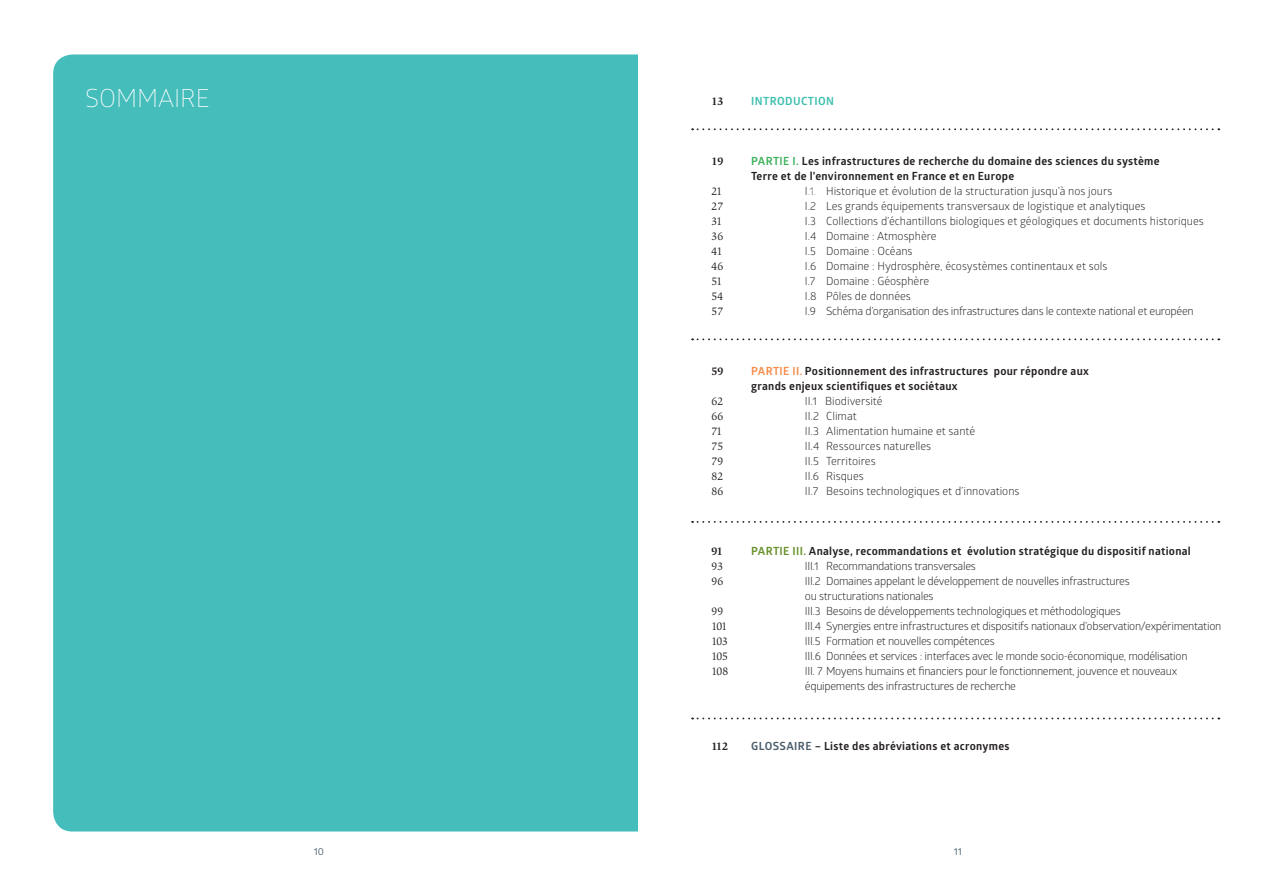
<style>
.page{position:relative;width:1276px;height:886px;background:#fff}
.page>*{position:absolute;margin:0;border:0;box-sizing:border-box;transform-origin:0 0}
.grand_titre{font:300 25px "Glober";color:#fff}
.titre_courant{font:11.25px/15px "Glober";letter-spacing:-.025em;color:#231f20}
.titre_courant-2{font:11.25px "Glober";color:#231f20}
.titre_courant-3{font:700 11.25px "Glober";letter-spacing:.025em;color:#231f20}
.t1{font:11.25px "AT Slimbach";color:#231f20}
.t2{font:700 11.25px "Glober";letter-spacing:.035em;color:#3fbfae}
.t3{font:700 11.25px "AT Slimbach";color:#231f20}
.t4{font:10px "Glober";color:#4a6070}
.t5{font:10px "Glober";color:#455b68}
.s1{color:#40b25e}
.s2{font-weight:300}
.s3{color:#f68d48}
.s4{color:#669028}
.s5{color:#495d6b}
</style>
<div class="page">
<svg style="left:692px;top:717px;width:520px;height:2px"></svg>
<svg style="left:692px;top:521px;width:520px;height:2px"></svg>
<svg style="left:692px;top:338px;width:520px;height:2px"></svg>
<svg style="left:692px;top:128px;width:520px;height:2px"></svg>
<div style="left:53px;top:54px;width:585px;height:777px;background:#44bdbb"></div>
<p class="grand_titre" style="left:85px;top:81px;width:126px">SOMMAIRE</p>
<p class="t2" style="left:751px;top:93px;width:84px">INTRODUCTION</p>
<p class="t3" style="left:711px;top:94px;width:14px">13</p>
<p class="t3" style="left:711px;top:154px;width:14px">19</p>
<p class="t1" style="left:711px;top:185px;width:12px">21</p>
<p class="t1" style="left:711px;top:215px;width:12px">31</p>
<p class="t1" style="left:711px;top:200px;width:13px">27</p>
<p class="t1" style="left:711px;top:230px;width:13px">36</p>
<p class="t1" style="left:711px;top:245px;width:13px">41</p>
<p class="t1" style="left:711px;top:260px;width:13px">46</p>
<p class="t1" style="left:711px;top:275px;width:12px">51</p>
<p class="t1" style="left:711px;top:290px;width:13px">54</p>
<p class="t1" style="left:711px;top:305px;width:13px">57</p>
<p class="t3" style="left:711px;top:364px;width:14px">59</p>
<p class="t1" style="left:711px;top:395px;width:13px">62</p>
<p class="t1" style="left:711px;top:410px;width:13px">66</p>
<p class="t1" style="left:711px;top:425px;width:12px">71</p>
<p class="t1" style="left:711px;top:440px;width:13px">75</p>
<p class="t1" style="left:711px;top:455px;width:13px">79</p>
<p class="t1" style="left:711px;top:470px;width:13px">82</p>
<p class="t1" style="left:711px;top:485px;width:13px">86</p>
<p class="t3" style="left:711px;top:544px;width:13px">91</p>
<p class="t1" style="left:711px;top:560px;width:13px">93</p>
<p class="t1" style="left:711px;top:575px;width:13px">96</p>
<p class="t1" style="left:711px;top:605px;width:13px">99</p>
<p class="t1" style="left:711px;top:620px;width:17px">101</p>
<p class="t1" style="left:711px;top:635px;width:18px">103</p>
<p class="t1" style="left:711px;top:650px;width:18px">105</p>
<p class="t1" style="left:711px;top:665px;width:18px">108</p>
<p class="t3" style="left:711px;top:739px;width:18px">112</p>
<p class="titre_courant-3" style="left:751px;top:153px;width:410px"><span class="s1">PARTIE I.</span> Les infrastructures de recherche du domaine des sciences du système</p>
<p class="titre_courant-3" style="left:751px;top:168px;width:264px">Terre et de l’environnement en France et en Europe</p>
<p class="titre_courant-2" style="left:805px;top:183px;width:309px">I<span class="s2">.1.</span> Historique et évolution de la structuration jusqu’à nos jours</p>
<p class="titre_courant-2" style="left:805px;top:198px;width:342px">I.2 Les grands équipements transversaux de logistique et analytiques</p>
<p class="titre_courant-2" style="left:805px;top:213px;width:400px">I.3 Collections d’échantillons biologiques et géologiques et documents historiques</p>
<p class="titre_courant-2" style="left:805px;top:228px;width:133px">I.4 Domaine : Atmosphère</p>
<p class="titre_courant-2" style="left:805px;top:243px;width:109px">I.5 Domaine : Océans</p>
<p class="titre_courant-2" style="left:805px;top:258px;width:304px">I.6 Domaine : Hydrosphère, écosystèmes continentaux et sols</p>
<p class="titre_courant-2" style="left:805px;top:273px;width:126px">I.7 Domaine : Géosphère</p>
<p class="titre_courant-2" style="left:805px;top:288px;width:107px">I.8 Pôles de données</p>
<p class="titre_courant" style="left:805px;top:303px;width:390px">I.9 Schéma d’organisation des infrastructures dans le contexte national et européen</p>
<p class="titre_courant-3" style="left:751px;top:363px;width:339px"><span class="s3">PARTIE II.</span> Positionnement des infrastructures pour répondre aux</p>
<p class="titre_courant-3" style="left:751px;top:378px;width:208px">grands enjeux scientifiques et sociétaux</p>
<p class="titre_courant-2" style="left:805px;top:393px;width:79px">II.1 Biodiversité</p>
<p class="titre_courant-2" style="left:805px;top:408px;width:53px">II.2 Climat</p>
<p class="titre_courant-2" style="left:805px;top:423px;width:172px">II.3 Alimentation humaine et santé</p>
<p class="titre_courant-2" style="left:805px;top:438px;width:128px">II.4 Ressources naturelles</p>
<p class="titre_courant-2" style="left:805px;top:453px;width:72px">II.5 Territoires</p>
<p class="titre_courant-2" style="left:805px;top:468px;width:60px">II.6 Risques</p>
<p class="titre_courant-2" style="left:805px;top:483px;width:216px">II.7 Besoins technologiques et d’innovations</p>
<p class="titre_courant-3" style="left:751px;top:543px;width:441px"><span class="s4">PARTIE III.</span> Analyse, recommandations et évolution stratégique du dispositif national</p>
<p class="titre_courant" style="left:805px;top:558px;width:172px">III.1 Recommandations transversales</p>
<p class="titre_courant" style="left:805px;top:573px;width:326px">III.2 Domaines appelant le développement de nouvelles infrastructures</p>
<p class="titre_courant" style="left:805px;top:588px;width:130px">ou structurations nationales</p>
<p class="titre_courant" style="left:805px;top:603px;width:317px">III.3 Besoins de développements technologiques et méthodologiques</p>
<p class="titre_courant" style="left:805px;top:618px;width:418px">III.4 Synergies entre infrastructures et dispositifs nationaux d’observation/expérimentation</p>
<p class="titre_courant" style="left:805px;top:633px;width:191px">III.5 Formation et nouvelles compétences</p>
<p class="titre_courant" style="left:805px;top:648px;width:384px">III.6 Données et services : interfaces avec le monde socio-économique, modélisation<br>III. 7 Moyens humains et financiers pour le fonctionnement, jouvence et nouveaux</p>
<p class="titre_courant" style="left:805px;top:678px;width:212px">équipements des infrastructures de recherche</p>
<p class="titre_courant-3" style="left:751px;top:738px;width:260px"><span class="s5">GLOSSAIRE</span> – Liste des abréviations et acronymes</p>
<p class="t4" style="left:314px;top:844px;width:12px">10</p>
<p class="t5" style="left:954px;top:844px;width:10px">11</p>
</div>
